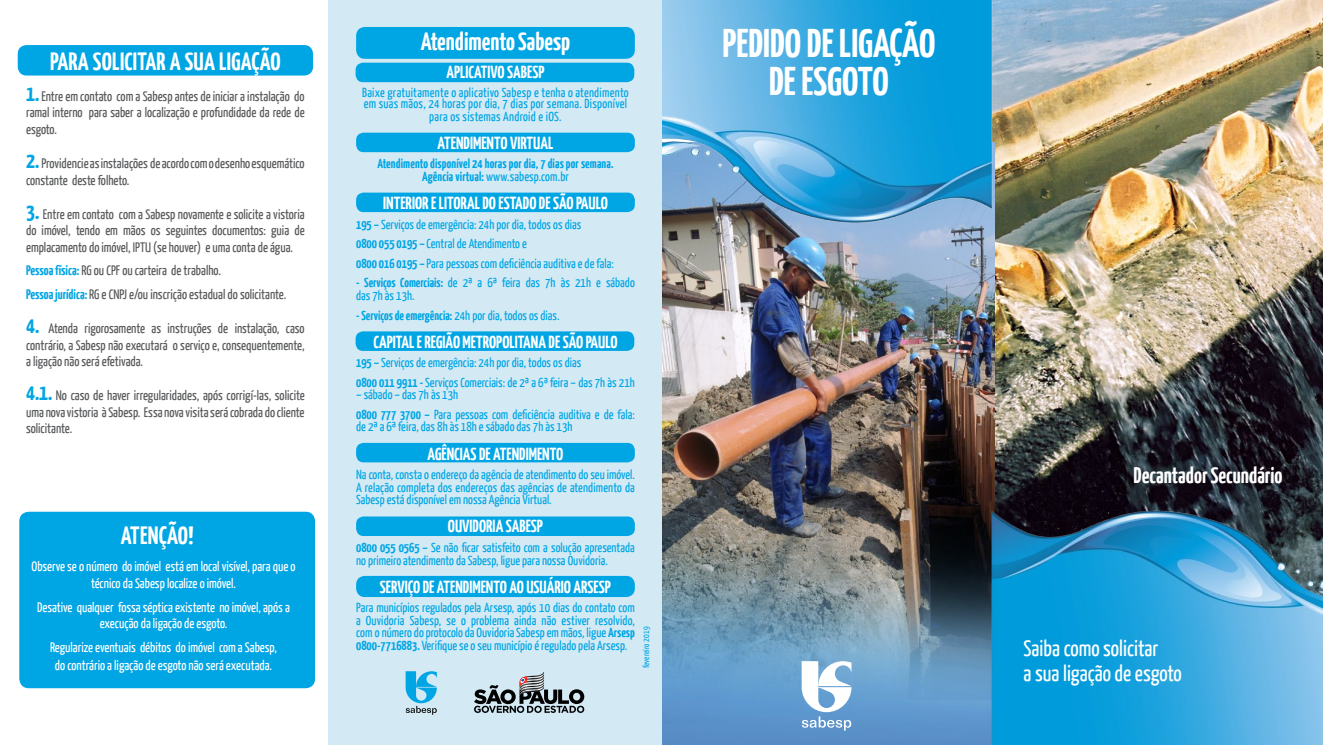
<style>
.page{position:relative;width:1323px;height:745px;background:#fff}
.page>*{position:absolute;margin:0;border:0;box-sizing:border-box;transform-origin:0 0}
.t1{font:700 40px/37.1px "Yanone Kaffeesatz";color:#fff;text-align:center}
.t2{font:700 25px "Yanone Kaffeesatz";color:#fff}
.t3{font:22.5px/25px "Yanone Kaffeesatz";color:#fff}
.t4{font:700 22.5px "Yanone Kaffeesatz";color:#fff}
.t5{font:700 17.5px "Yanone Kaffeesatz";color:#fff}
.t6{font:13.75px/16.5px "Yanone Kaffeesatz";color:#58595b;text-align:justify}
.t7{font:13.75px/16.5px "Yanone Kaffeesatz";color:#fff;text-align:center}
.t8{font:13.12px/12.5px "Yanone Kaffeesatz";color:#00a5e4}
.t9{font:13.12px/11.2px "Yanone Kaffeesatz";letter-spacing:.02em;color:#00a5e4}
.t10{font:700 13.12px/12.5px "Yanone Kaffeesatz";letter-spacing:.01em;color:#00a5e4;text-align:center}
.t11{font:8.75px "Yanone Kaffeesatz";letter-spacing:.02em;color:#00a5e4}
.s1{font-weight:700;font-size:22.5px;color:#00a5e4}
.s2{font-weight:700;color:#00a5e4}
.s3{font-weight:400}
.s4{font-weight:700}
</style>
<div class="page">
<img style="left:661px;top:0;width:662px;height:744px">
<svg style="left:801px;top:660px;width:50px;height:70px"></svg>
<div style="left:328px;top:0;width:333px;height:744px;background:#d3eaf5"></div>
<div style="left:356px;top:192px;width:279px;height:20px;background:#00a5e4;border-radius:8px"></div>
<div style="left:356px;top:133px;width:279px;height:19px;background:#00a5e4;border-radius:8px"></div>
<div style="left:356px;top:63px;width:278px;height:19px;background:#00a5e4;border-radius:8px"></div>
<div style="left:356px;top:27px;width:279px;height:32px;background:#00a5e4;border-radius:9px"></div>
<div style="left:356px;top:331px;width:278px;height:19px;background:#00a5e4;border-radius:8px"></div>
<div style="left:356px;top:442px;width:279px;height:20px;background:#00a5e4;border-radius:8px"></div>
<div style="left:356px;top:516px;width:279px;height:19px;background:#00a5e4;border-radius:8px"></div>
<div style="left:356px;top:575px;width:279px;height:21px;background:#00a5e4;border-radius:9px"></div>
<svg style="left:474px;top:675px;width:110px;height:37px"></svg>
<svg style="left:406px;top:671px;width:31px;height:43px"></svg>
<div style="left:18px;top:45px;width:295px;height:30px;background:#00a5e4;border-radius:9px"></div>
<div style="left:20px;top:512px;width:294px;height:175px;background:#00a5e4;border-radius:9px"></div>
<div style="left:19px;top:511px;width:296px;height:176px;border:1px solid #00a5e4;border-radius:9px"></div>
<h2 class="t2" style="left:50px;top:45px;width:232px">PARA SOLICITAR A SUA LIGAÇÃO</h2>
<p class="t6" style="left:26px;top:87px;width:280px"><span class="s1">1.</span>Entre em contato com a Sabesp antes de iniciar a instalação do ramal interno para saber a localização e profundidade da rede de esgoto.</p>
<p class="t6" style="left:26px;top:154px;width:280px"><span class="s1">2.</span> Providencie as instalações de acordo com o desenho esquemático constante deste folheto.</p>
<p class="t6" style="left:26px;top:205px;width:280px"><span class="s1">3.</span> Entre em contato com a Sabesp novamente e solicite a vistoria do imóvel, tendo em mãos os seguintes documentos: guia de emplacamento do imóvel, IPTU (se houver) e uma conta de água.</p>
<p class="t6" style="left:26px;top:258px;width:262px;line-height:23.6px"><span class="s2">Pessoa física:</span> RG ou CPF ou carteira de trabalho.<br><span class="s2">Pessoa jurídica:</span> RG e CNPJ e/ou inscrição estadual do solicitante.</p>
<p class="t6" style="left:26px;top:319px;width:280px"><span class="s1">4.</span> Atenda rigorosamente as instruções de instalação, caso contrário, a Sabesp não executará o serviço e, consequentemente, a ligação não será efetivada.</p>
<p class="t6" style="left:26px;top:386px;width:280px"><span class="s1">4.1.</span> No caso de haver irregularidades, após corrigí-las, solicite uma nova vistoria à Sabesp. Essa nova visita será cobrada do cliente solicitante.</p>
<h2 class="t2" style="left:121px;top:519px;width:74px">ATENÇÃO!</h2>
<p class="t7" style="left:31px;top:557px;width:266px">Observe se o número do imóvel está em local visível, para que o técnico da Sabesp localize o imóvel.</p>
<p class="t7" style="left:37px;top:597px;width:254px">Desative qualquer fossa séptica existente no imóvel, após a execução da ligação de esgoto.</p>
<p class="t7" style="left:50px;top:637px;width:229px;line-height:18px">Regularize eventuais débitos do imóvel com a Sabesp, do contrário a ligação de esgoto não será executada.</p>
<h2 class="t2" style="left:421px;top:26px;width:151px">Atendimento Sabesp</h2>
<h3 class="t5" style="left:446px;top:62px;width:99px">APLICATIVO SABESP</h3>
<p class="t9" style="left:362px;top:86px;width:268px">Baixe gratuitamente o aplicativo Sabesp e tenha o atendimento em suas mãos, 24 horas por dia, 7 dias por semana. Disponível</p>
<p class="t9" style="left:429px;top:110px;width:134px">para os sistemas Android e iOS.</p>
<h3 class="t5" style="left:437px;top:132px;width:117px">ATENDIMENTO VIRTUAL</h3>
<p class="t10" style="left:377px;top:157px;width:238px">Atendimento disponível 24 horas por dia, 7 dias por semana.<br>Agência virtual: <span class="s3">www.sabesp.com.br</span></p>
<h3 class="t5" style="left:383px;top:192px;width:226px">INTERIOR E LITORAL DO ESTADO DE SÃO PAULO</h3>
<p class="t8" style="left:356px;top:214px;width:259px;line-height:19.6px"><span class="s4">195 –</span> Serviços de emergência: 24h por dia, todos os dias<br><span class="s4">0800 055 0195 –</span> Central de Atendimento e<br><span class="s4">0800 016 0195 –</span> Para pessoas com deficiência auditiva e de fala:</p>
<p class="t8" style="left:356px;top:276px;width:280px"><span class="s4">- Serviços Comerciais:</span> de 2ª a 6ª feira das 7h às 21h e sábado das 7h às 13h.</p>
<p class="t10" style="left:356px;top:308px;width:205px">- Serviços de emergência: <span class="s3">24h por dia, todos os dias.</span></p>
<h3 class="t5" style="left:373px;top:330px;width:245px">CAPITAL E REGIÃO METROPOLITANA DE SÃO PAULO</h3>
<p class="t8" style="left:356px;top:352px;width:280px;line-height:19.6px"><span class="s4">195 –</span> Serviços de emergência: 24h por dia, todos os dias<br><span class="s4">0800 011 9911 -</span> Serviços Comerciais: de 2ª a 6ª feira – das 7h às 21h</p>
<p class="t8" style="left:356px;top:384px;width:280px;line-height:19.6px">– sábado – das 7h às 13h<br><span class="s4">0800 777 3700 –</span> Para pessoas com deficiência auditiva e de fala:</p>
<p class="t8" style="left:356px;top:420px;width:218px">de 2ª a 6ª feira, das 8h às 18h e sábado das 7h às 13h</p>
<h3 class="t5" style="left:428px;top:442px;width:137px">AGÊNCIAS DE ATENDIMENTO</h3>
<p class="t8" style="left:356px;top:467px;width:280px;text-align:justify">Na conta, consta o endereço da agência de atendimento do seu imóvel.<br>A relação completa dos endereços das agências de atendimento da Sabesp está disponível em nossa Agência Virtual.</p>
<h3 class="t5" style="left:448px;top:515px;width:97px">OUVIDORIA SABESP</h3>
<p class="t8" style="left:356px;top:540px;width:280px"><span class="s4">0800 055 0565 –</span> Se não ficar satisfeito com a solução apresentada no primeiro atendimento da Sabesp, ligue para nossa Ouvidoria.</p>
<h3 class="t5" style="left:380px;top:575px;width:233px">SERVIÇO DE ATENDIMENTO AO USUÁRIO ARSESP</h3>
<p class="t8" style="left:356px;top:600px;width:280px;text-align:justify">Para municípios regulados pela Arsesp, após 10 dias do contato com a Ouvidoria Sabesp, se o problema ainda não estiver resolvido, com o número do protocolo da Ouvidoria Sabesp em mãos, ligue <span class="s4">Arsesp 0800-7716883.</span> Verifique se o seu município é regulado pela Arsesp.</p>
<p class="t11" style="left:641px;top:667px;width:43px;rotate:-90deg">fevereiro 2019</p>
<h1 class="t1" style="left:722px;top:24px;width:214px">PEDIDO DE LIGAÇÃO<br>DE ESGOTO</h1>
<h3 class="t4" style="left:1133px;top:461px;width:151px">Decantador Secundário</h3>
<h3 class="t3" style="left:1023px;top:634px;width:160px">Saiba como solicitar<br>a sua ligação de esgoto</h3>
</div>
